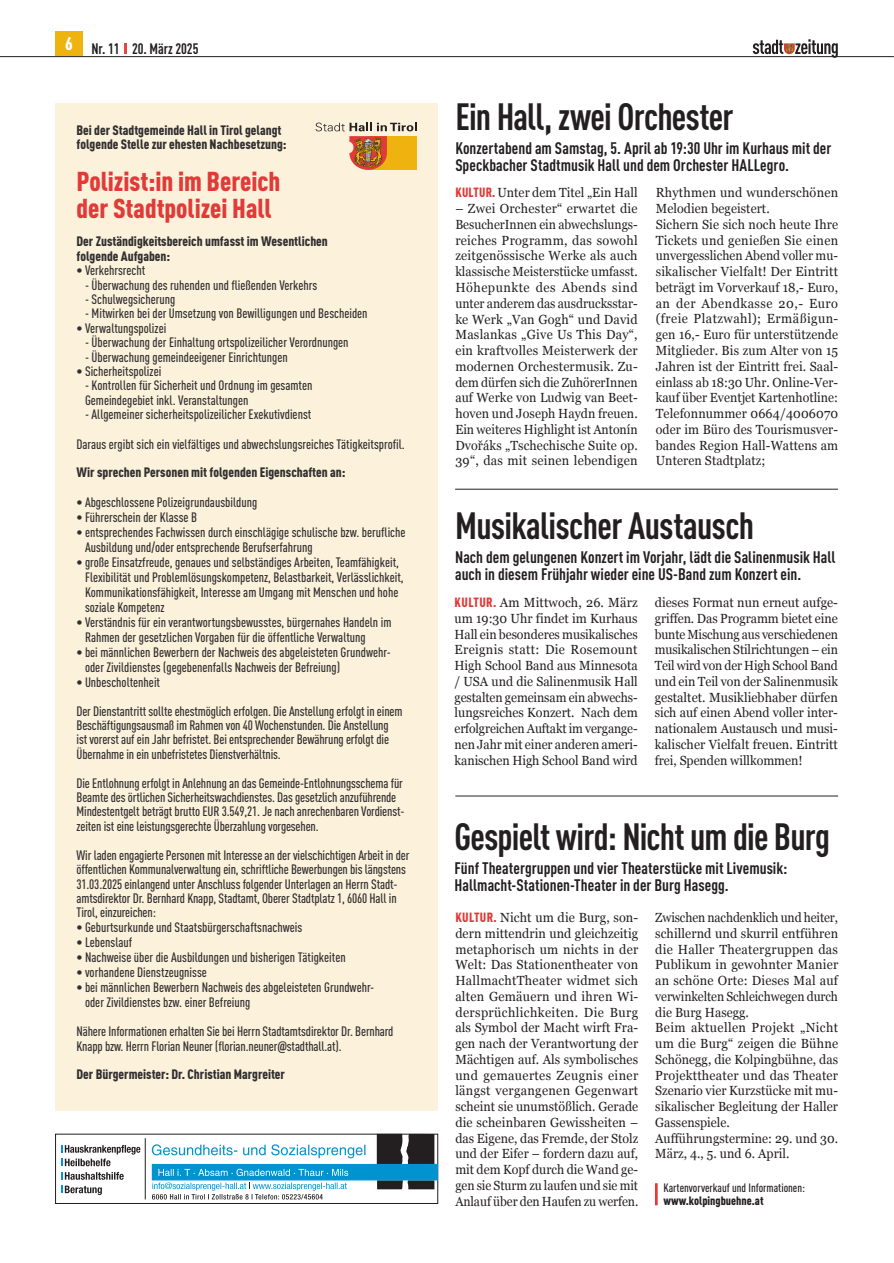
<style>
.page{position:relative;width:894px;height:1263px;background:#fff}
.page>*{position:absolute;margin:0;border:0;box-sizing:border-box;transform-origin:0 0}
.t1{font:700 condensed 37.5px "DIN Pro";letter-spacing:-.02em;color:#231f20}
.t2{font:900 condensed 27px/27px "DIN Pro";color:#e13a38}
.t3{font:700 condensed 16.5px/17.4px "DIN Pro";color:#231f20}
.t4{font:700 condensed 15px "DIN Pro";color:#231f20;scale:.96 1}
.t5{font:500 condensed 13.5px/14.4px "DIN Pro";color:#312f30}
.t6{font:900 condensed 13.5px/14.4px "DIN Pro";color:#312f30}
.t7{font:13.2px/15.8px "Georgia";letter-spacing:.005em;color:#231f20;text-align:justify;scale:.96 1}
.t8{font:13.2px/15.8px "Georgia";letter-spacing:.005em;color:#231f20;scale:.92 1}
.t9{font:13.2px "Georgia";letter-spacing:.005em;color:#231f20;scale:.94 1}
.t10{font:500 condensed 12px "DIN Pro";color:#231f20}
.t11{font:900 condensed 12px "DIN Pro";color:#231f20}
.s1{font-family:"Akko Pro"}
.s2{font-family:"DIN Pro";font-weight:900;font-stretch:condensed;color:#e13a38}
</style>
<div class="page">
<hr style="left:0;top:56px;width:893px;height:1px;background:#231f20">
<div style="left:55px;top:32px;width:28px;height:24px;background:#efb310"></div>
<svg style="left:753px;top:39px;width:85px;height:19px"></svg>
<svg style="left:124px;top:44px;width:3px;height:10px"></svg>
<hr style="left:655px;top:1183px;width:2px;height:22px;background:#e13a38">
<hr style="left:455px;top:489px;width:383px;height:1px;background:#231f20">
<hr style="left:455px;top:796px;width:383px;height:1px;background:#231f20">
<div style="left:55px;top:104px;width:383px;height:1007px;background:#fcf2db"></div>
<svg style="left:315px;top:123px;width:102px;height:47px"></svg>
<svg style="left:377px;top:1136px;width:57px;height:28px;background:#393637"></svg>
<svg style="left:377px;top:1180px;width:57px;height:9px"></svg>
<div style="left:55px;top:1134px;width:383px;height:70px;border:1px solid #231f20"></div>
<div style="left:152px;top:1164px;width:286px;height:16px;background:#0093d0"></div>
<svg style="left:152px;top:1144px;width:213px;height:14px"></svg>
<svg style="left:158px;top:1169px;width:190px;height:7px"></svg>
<hr style="left:145px;top:1138px;width:1px;height:61px;background:#231f20">
<svg style="left:152px;top:1182px;width:195px;height:17px"></svg>
<svg style="left:61px;top:1172px;width:63px;height:23px"></svg>
<svg style="left:61px;top:1145px;width:79px;height:21px"></svg>
<p class="t4" style="left:65px;top:38px;width:140px"><sup>6</sup> Nr. 11 20. März 2025</p>
<p class="t6" style="left:76px;top:121px;width:212px">Bei der Stadtgemeinde Hall in Tirol gelangt folgende Stelle zur ehesten Nachbesetzung:</p>
<h2 class="t2" style="left:76px;top:165px;width:205px">Polizist:in im Bereich der Stadtpolizei Hall</h2>
<p class="t6" style="left:76px;top:233px;width:253px">Der Zuständigkeitsbereich umfasst im Wesentlichen folgende Aufgaben:</p>
<p class="t5" style="left:76px;top:262px;width:70px">• Verkehrsrecht</p>
<p class="t5" style="left:85px;top:276px;width:234px">- Überwachung des ruhenden und fließenden Verkehrs</p>
<p class="t5" style="left:85px;top:291px;width:92px">- Schulwegsicherung</p>
<p class="t5" style="left:85px;top:305px;width:284px">- Mitwirken bei der Umsetzung von Bewilligungen und Bescheiden</p>
<p class="t5" style="left:76px;top:320px;width:91px">• Verwaltungspolizei</p>
<p class="t5" style="left:85px;top:334px;width:265px">- Überwachung der Einhaltung ortspolizeilicher Verordnungen</p>
<p class="t5" style="left:85px;top:348px;width:204px">- Überwachung gemeindeeigener Einrichtungen</p>
<p class="t5" style="left:76px;top:363px;width:86px">• Sicherheitspolizei</p>
<p class="t5" style="left:85px;top:377px;width:229px">- Kontrollen für Sicherheit und Ordnung im gesamten<br>Gemeindegebiet inkl. Veranstaltungen</p>
<p class="t5" style="left:76px;top:399px;width:330px;line-height:29.4px;text-indent:9px">- Allgemeiner sicherheitspolizeilicher Exekutivdienst<br>Daraus ergibt sich ein vielfältiges und abwechslungsreiches Tätigkeitsprofil.</p>
<p class="t6" style="left:76px;top:464px;width:270px">Wir sprechen Personen mit folgenden Eigenschaften an:</p>
<p class="t5" style="left:76px;top:494px;width:182px">• Abgeschlossene Polizeigrundausbildung</p>
<p class="t5" style="left:76px;top:509px;width:122px">• Führerschein der Klasse B</p>
<p class="t5" style="left:85px;top:523px;width:322px;line-height:15px;text-indent:-9px">• entsprechendes Fachwissen durch einschlägige schulische bzw. berufliche<br>Ausbildung und/oder entsprechende Berufserfahrung</p>
<p class="t5" style="left:85px;top:553px;width:320px;line-height:15px;text-indent:-9px">• große Einsatzfreude, genaues und selbständiges Arbeiten, Teamfähigkeit, Flexibilität und Problemlösungskompetenz, Belastbarkeit, Verlässlichkeit, Kommunikationsfähigkeit, Interesse am Umgang mit Menschen und hohe soziale Kompetenz</p>
<p class="t5" style="left:85px;top:613px;width:308px;line-height:15px;text-indent:-9px">• Verständnis für ein verantwortungsbewusstes, bürgernahes Handeln im<br>Rahmen der gesetzlichen Vorgaben für die öffentliche Verwaltung</p>
<p class="t5" style="left:85px;top:643px;width:307px;line-height:15px;text-indent:-9px">• bei männlichen Bewerbern der Nachweis des abgeleisteten Grundwehr&shy;oder Zivildienstes (gegebenenfalls Nachweis der Befreiung)</p>
<p class="t5" style="left:76px;top:666px;width:327px;line-height:28.8px">• Unbescholtenheit<br>Der Dienstantritt sollte ehestmöglich erfolgen. Die Anstellung erfolgt in einem</p>
<p class="t5" style="left:76px;top:717px;width:314px;text-align:justify">Beschäftigungsausmaß im Rahmen von 40 Wochenstunden. Die Anstellung ist vorerst auf ein Jahr befristet. Bei entsprechender Bewährung erfolgt die Übernahme in ein unbefristetes Dienstverhältnis.</p>
<p class="t5" style="left:76px;top:774px;width:329px">Die Entlohnung erfolgt in Anlehnung an das Gemeinde-Entlohnungsschema für Beamte des örtlichen Sicherheitswachdienstes. Das gesetzlich anzuführende Mindestentgelt beträgt brutto EUR 3.549,21. Je nach anrechenbaren Vordienst&shy;zeiten ist eine leistungsgerechte Überzahlung vorgesehen.</p>
<p class="t5" style="left:76px;top:846px;width:334px">Wir laden engagierte Personen mit Interesse an der vielschichtigen Arbeit in der öffentlichen Kommunalverwaltung ein, schriftliche Bewerbungen bis längstens 31.03.2025 einlangend unter Anschluss folgender Unterlagen an Herrn Stadt&shy;amtsdirektor Dr. Bernhard Knapp, Stadtamt, Oberer Stadtplatz 1, 6060 Hall in Tirol, einzureichen:</p>
<p class="t5" style="left:76px;top:919px;width:227px">• Geburtsurkunde und Staatsbürgerschaftsnachweis</p>
<p class="t5" style="left:76px;top:934px;width:57px">• Lebenslauf</p>
<p class="t5" style="left:76px;top:949px;width:271px">• Nachweise über die Ausbildungen und bisherigen Tätigkeiten</p>
<p class="t5" style="left:76px;top:964px;width:132px">• vorhandene Dienstzeugnisse</p>
<p class="t5" style="left:85px;top:979px;width:291px;line-height:15px;text-indent:-9px">• bei männlichen Bewerbern Nachweis des abgeleisteten Grundwehr&shy;oder Zivildienstes bzw. einer Befreiung</p>
<p class="t5" style="left:76px;top:1023px;width:318px">Nähere Informationen erhalten Sie bei Herrn Stadtamtsdirektor Dr. Bernhard<br>Knapp bzw. Herrn Florian Neuner (florian.neuner<span class="s1">@</span>stadthall.at).</p>
<p class="t6" style="left:76px;top:1066px;width:210px">Der Bürgermeister: Dr. Christian Margreiter</p>
<h1 class="t1" style="left:455px;top:88px;width:280px">Ein Hall, zwei Orchester</h1>
<p class="t3" style="left:455px;top:138px;width:377px">Konzertabend am Samstag, 5. April ab 19:30 Uhr im Kurhaus mit der<br>Speckbacher Stadtmusik Hall und dem Orchester HALLegro.</p>
<p class="t9" style="left:455px;top:183px;width:195px"><span class="s2">KULTUR.</span>Unter dem Titel „Ein Hall</p>
<p class="t7" style="left:455px;top:200px;width:192px">– Zwei Orchester“ erwartet die BesucherInnen ein abwechslungs&shy;reiches Programm, das sowohl zeitgenössische Werke als auch klassische Meisterstücke umfasst.<br>Höhepunkte des Abends sind unter anderem das ausdrucksstar&shy;ke Werk „Van Gogh“ und David Maslankas „Give Us This Day“, ein kraftvolles Meisterwerk der modernen Orchestermusik. Zu&shy;dem dürfen sich die ZuhörerInnen auf Werke von Ludwig van Beet&shy;hoven und Joseph Haydn freuen.<br>Ein weiteres Highlight ist Antonín Dvořáks „Tschechische Suite op.<br>39“, das mit seinen lebendigen</p>
<p class="t7" style="left:656px;top:184px;width:191px;text-align:left">Rhythmen und wunderschönen<br>Melodien begeistert.<br>Sichern Sie sich noch heute Ihre<br>Tickets und genießen Sie einen unvergesslichen Abend voller mu&shy;sikalischer Vielfalt! Der Eintritt beträgt im Vorverkauf 18,- Euro, an der Abendkasse 20,- Euro (freie Platzwahl); Ermäßigun&shy;gen 16,- Euro für unterstützende<br>Mitglieder. Bis zum Alter von 15<br>Jahren ist der Eintritt frei. Saal&shy;einlass ab 18:30 Uhr. Online-Ver&shy;kauf über Eventjet Kartenhotline:<br>Telefonnummer 0664/4006070 oder im Büro des Tourismusver&shy;bandes Region Hall-Wattens am<br>Unteren Stadtplatz;</p>
<h1 class="t1" style="left:455px;top:497px;width:301px">Musikalischer Austausch</h1>
<p class="t3" style="left:455px;top:547px;width:382px">Nach dem gelungenen Konzert im Vorjahr, lädt die Salinenmusik Hall auch in diesem Frühjahr wieder eine US-Band zum Konzert ein.</p>
<p class="t7" style="left:454px;top:594px;width:192px"><span class="s2">KULTUR.</span> Am Mittwoch, 26. März um 19:30 Uhr findet im Kurhaus Hall ein besonderes musikalisches Ereignis statt: Die Rosemount High School Band aus Minnesota / USA und die Salinenmusik Hall gestalten gemeinsam ein abwechs&shy;lungsreiches Konzert. Nach dem erfolgreichen Auftakt im vergange&shy;nen Jahr mit einer anderen ameri&shy;kanischen High School Band wird</p>
<p class="t7" style="left:655px;top:594px;width:192px">dieses Format nun erneut aufge&shy;griffen. Das Programm bietet eine bunte Mischung aus verschiedenen musikalischen Stilrichtungen – ein Teil wird von der High School Band und ein Teil von der Salinenmusik gestaltet. Musikliebhaber dürfen sich auf einen Abend voller inter&shy;nationalem Austausch und musi&shy;kalischer Vielfalt freuen. Eintritt frei, Spenden willkommen!</p>
<h1 class="t1" style="left:454px;top:808px;width:377px">Gespielt wird: Nicht um die Burg</h1>
<p class="t3" style="left:454px;top:858px;width:334px">Fünf Theatergruppen und vier Theaterstücke mit Livemusik:<br>Hallmacht-Stationen-Theater in der Burg Hasegg.</p>
<p class="t7" style="left:455px;top:909px;width:192px"><span class="s2">KULTUR.</span> Nicht um die Burg, son&shy;dern mittendrin und gleichzeitig metaphorisch um nichts in der Welt: Das Stationentheater von HallmachtTheater widmet sich alten Gemäuern und ihren Wi&shy;dersprüchlichkeiten. Die Burg als Symbol der Macht wirft Fra&shy;gen nach der Verantwortung der Mächtigen auf. Als symbolisches und gemauertes Zeugnis einer längst vergangenen Gegenwart scheint sie unumstößlich. Gerade die scheinbaren Gewissheiten – das Eigene, das Fremde, der Stolz und der Eifer – fordern dazu auf, mit dem Kopf durch die Wand ge&shy;gen sie Sturm zu laufen und sie mit Anlauf über den Haufen zu werfen.</p>
<p class="t8" style="left:655px;top:909px;width:200px">Zwischen nachdenklich und heiter, schillernd und skurril entführen die Haller Theatergruppen das<br>Publikum in gewohnter Manier an schöne Orte: Dieses Mal auf verwinkelten Schleichwegen durch die Burg Hasegg.<br>Beim aktuellen Projekt „Nicht um die Burg“ zeigen die Bühne<br>Schönegg, die Kolpingbühne, das<br>Projekttheater und das Theater<br>Szenario vier Kurzstücke mit mu&shy;sikalischer Begleitung der Haller<br>Gassenspiele.<br>Aufführungstermine: 29. und 30.<br>März, 4., 5. und 6. April.</p>
<p class="t10" style="left:663px;top:1178px;width:143px">Kartenvorverkauf und Informationen:</p>
<p class="t11" style="left:663px;top:1191px;width:101px">www.kolpingbuehne.at</p>
</div>
